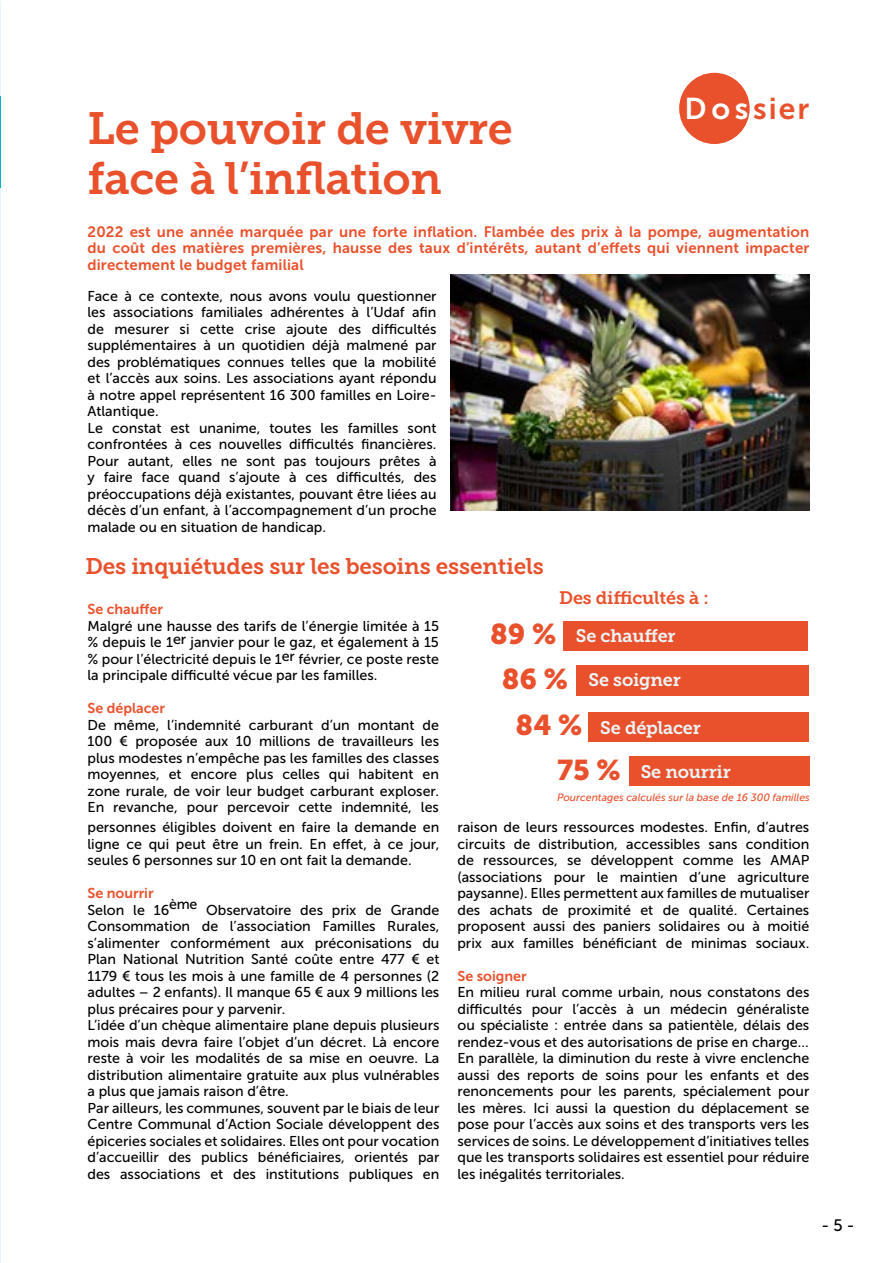
<style>
.page{position:relative;width:893px;height:1263px;background:#fff}
.page>*{position:absolute;margin:0;border:0;box-sizing:border-box;transform-origin:0 0}
.t1{font:45px/49.5px "Museo Slab 700";letter-spacing:-.01em;color:#e9512c}
.t2{font:30px "Museo Sans 700";letter-spacing:.11em;color:#e9512c}
.t3{font:28.5px "Museo Sans 900";color:#e9512c}
.t4{font:22.5px "Museo Slab 700";letter-spacing:-.01em;color:#e9512c}
.t5{font:18px "Museo Slab 700";letter-spacing:-.01em;color:#ebf6f9}
.t6{font:18px "Museo Slab 700";letter-spacing:-.01em;color:#e9512c}
.t7{font:16.5px "Museo Sans 500";color:#000}
.t8{font:15px/16.5px "Museo Sans 700";letter-spacing:.01em;color:#e9512c;text-align:justify}
.t9{font:14.25px/16.5px "Museo Sans 500";color:#000;text-align:justify}
.t10{font:14.25px "Museo Sans 700";color:#e9512c}
.t11{font:italic 10.5px "Museo Sans 500";color:#e9512c}
.s1{color:#fff}
</style>
<div class="page">
<div style="left:679px;top:73px;width:71px;height:71px;background:#e9512c;border-radius:50%"></div>
<div style="left:563px;top:621px;width:245px;height:30px;background:#e9512c"></div>
<div style="left:576px;top:665px;width:233px;height:31px;background:#e9512c"></div>
<div style="left:588px;top:712px;width:221px;height:30px;background:#e9512c"></div>
<div style="left:629px;top:756px;width:180px;height:30px;background:#e9512c"></div>
<img style="left:450px;top:274px;width:359px;height:236px">
<h2 class="t2" style="left:684px;top:92px;width:126px"><span class="s1">Dos</span>sier</h2>
<h1 class="t1" style="left:88px;top:104px;width:427px">Le pouvoir de vivre face à l’inflation</h1>
<p class="t8" style="left:88px;top:223px;width:723px">2022 est une année marquée par une forte inflation. Flambée des prix à la pompe, augmentation du coût des matières premières, hausse des taux d’intérêts, autant d’effets qui viennent impacter directement le budget familial</p>
<p class="t9" style="left:88px;top:287px;width:351px;text-align:left">Face à ce contexte, nous avons voulu questionner les associations familiales adhérentes à l’Udaf afin de mesurer si cette crise ajoute des difficultés supplémentaires à un quotidien déjà malmené par des problématiques connues telles que la mobilité et l’accès aux soins. Les associations ayant répondu à notre appel représentent 16 300 familles en Loire-Atlantique.<br>Le constat est unanime, toutes les familles sont confrontées à ces nouvelles difficultés financières.<br>Pour autant, elles ne sont pas toujours prêtes à y faire face quand s’ajoute à ces difficultés, des préoccupations déjà existantes, pouvant être liées au décès d’un enfant, à l’accompagnement d’un proche malade ou en situation de handicap.</p>
<h3 class="t4" style="left:85px;top:554px;width:460px">Des inquiétudes sur les besoins essentiels</h3>
<p class="t10" style="left:88px;top:601px;width:77px">Se chauffer</p>
<p class="t9" style="left:88px;top:618px;width:353px">Malgré une hausse des tarifs de l’énergie limitée à 15 % depuis le 1er janvier pour le gaz, et également à 15 % pour l’électricité depuis le 1er février, ce poste reste la principale difficulté vécue par les familles.</p>
<p class="t10" style="left:88px;top:700px;width:79px">Se déplacer</p>
<p class="t9" style="left:88px;top:717px;width:353px">De même, l’indemnité carburant d’un montant de 100 € proposée aux 10 millions de travailleurs les plus modestes n’empêche pas les familles des classes moyennes, et encore plus celles qui habitent en zone rurale, de voir leur budget carburant exploser.<br>En revanche, pour percevoir cette indemnité, les</p>
<p class="t9" style="left:88px;top:819px;width:353px">personnes éligibles doivent en faire la demande en ligne ce qui peut être un frein. En effet, à ce jour, seules 6 personnes sur 10 en ont fait la demande.</p>
<p class="t10" style="left:88px;top:885px;width:68px">Se nourrir</p>
<p class="t9" style="left:88px;top:901px;width:353px;text-align:left">Selon le 16ème Observatoire des prix de Grande Consommation de l’association Familles Rurales, s’alimenter conformément aux préconisations du Plan National Nutrition Santé coûte entre 477 € et 1179 € tous les mois à une famille de 4 personnes (2 adultes – 2 enfants). Il manque 65 € aux 9 millions les plus précaires pour y parvenir.<br>L’idée d’un chèque alimentaire plane depuis plusieurs mois mais devra faire l’objet d’un décret. Là encore reste à voir les modalités de sa mise en oeuvre. La distribution alimentaire gratuite aux plus vulnérables a plus que jamais raison d’être.<br>Par ailleurs, les communes, souvent par le biais de leur Centre Communal d’Action Sociale développent des épiceries sociales et solidaires. Elles ont pour vocation d’accueillir des publics bénéficiaires, orientés par des associations et des institutions publiques en</p>
<p class="t6" style="left:559px;top:588px;width:151px">Des difficultés à :</p>
<h3 class="t3" style="left:490px;top:618px;width:68px">89 %</h3>
<h3 class="t3" style="left:502px;top:663px;width:68px">86 %</h3>
<h3 class="t3" style="left:516px;top:708px;width:68px">84 %</h3>
<h3 class="t3" style="left:557px;top:754px;width:65px">75 %</h3>
<p class="t5" style="left:576px;top:625px;width:101px">Se chauffer</p>
<p class="t5" style="left:589px;top:670px;width:94px">Se soigner</p>
<p class="t5" style="left:600px;top:717px;width:102px">Se déplacer</p>
<p class="t5" style="left:641px;top:761px;width:92px">Se nourrir</p>
<p class="t11" style="left:557px;top:792px;width:254px">Pourcentages calculés sur la base de 16 300 familles</p>
<p class="t9" style="left:457px;top:819px;width:353px">raison de leurs ressources modestes. Enfin, d’autres circuits de distribution, accessibles sans condition de ressources, se développent comme les AMAP (associations pour le maintien d’une agriculture paysanne). Elles permettent aux familles de mutualiser des achats de proximité et de qualité. Certaines proposent aussi des paniers solidaires ou à moitié prix aux familles bénéficiant de minimas sociaux.</p>
<p class="t10" style="left:457px;top:968px;width:71px">Se soigner</p>
<p class="t9" style="left:457px;top:984px;width:353px">En milieu rural comme urbain, nous constatons des difficultés pour l’accès à un médecin généraliste ou spécialiste : entrée dans sa patientèle, délais des rendez-vous et des autorisations de prise en charge… En parallèle, la diminution du reste à vivre enclenche aussi des reports de soins pour les enfants et des renoncements pour les parents, spécialement pour les mères. Ici aussi la question du déplacement se pose pour l’accès aux soins et des transports vers les services de soins. Le développement d’initiatives telles que les transports solidaires est essentiel pour réduire les inégalités territoriales.</p>
<p class="t7" style="left:821px;top:1217px;width:35px">- 5 -</p>
</div>
